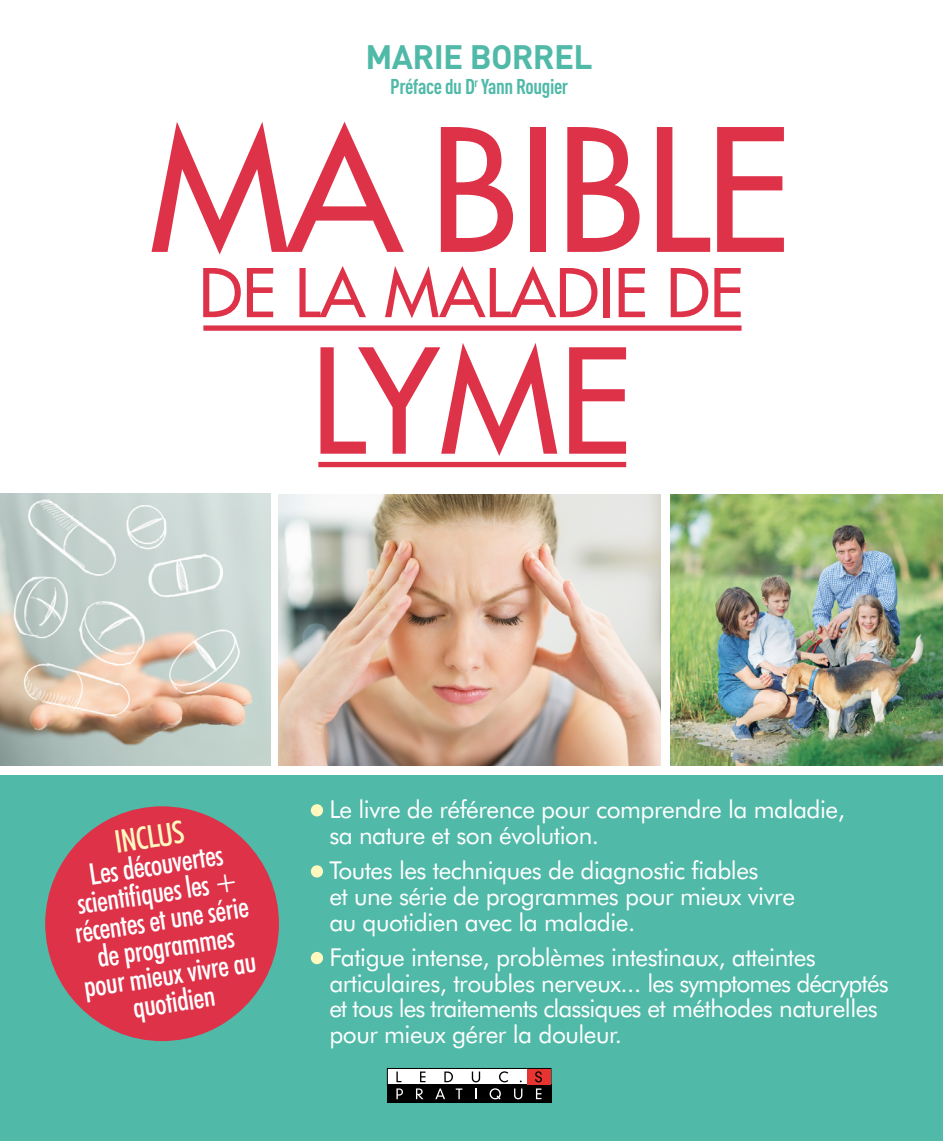
<style>
.page{position:relative;width:943px;height:1141px;background:#fff}
.page>*{position:absolute;margin:0;border:0;box-sizing:border-box;transform-origin:0 0}
.t1{font:500 165.55px "Futura Std";color:#de3249}
.t2{font:500 141.22px "Futura Std";color:#de3249}
.t3{font:500 65.27px "Futura Std";color:#de3249}
.t4{font:700 33.43px "DIN";letter-spacing:-.02em;color:#50b9a8}
.t5{font:500 condensed 31.5px "Futura BT";color:#fff9bf}
.t6{font:500 condensed 29.93px/27.7px "Futura BT";color:#fff;text-align:center}
.t7{font:24.68px/25.6px "Futura BT";letter-spacing:-.02em;color:#fff}
.t8{font:700 condensed 21.18px "DIN Pro";letter-spacing:-.02em;color:#50b9a8}
</style>
<div class="page">
<img style="left:670px;top:494px;width:273px;height:272px">
<img style="left:0;top:493px;width:270px;height:273px">
<div style="left:0;top:776px;width:943px;height:365px;background:#50b9a8"></div>
<img style="left:279px;top:494px;width:381px;height:272px">
<div style="left:311px;top:804px;width:12px;height:12px;background:#fff9bf;border-radius:50%"></div>
<div style="left:311px;top:865px;width:12px;height:13px;background:#fff9bf;border-radius:50%"></div>
<div style="left:311px;top:952px;width:12px;height:12px;background:#fff9bf;border-radius:50%"></div>
<div style="left:45px;top:806px;width:234px;height:235px;background:#de3249;border-radius:50%"></div>
<div style="left:203px;top:325px;width:538px;height:6px;background:#de3249"></div>
<div style="left:318px;top:462px;width:308px;height:5px;background:#de3249"></div>
<div style="left:387px;top:1068px;width:164px;height:17px;background:#fff"></div>
<div style="left:387px;top:1068px;width:164px;height:18px;border:1px solid #000"></div>
<div style="left:387px;top:1085px;width:164px;height:18px;background:#000"></div>
<div style="left:527px;top:1069px;width:23px;height:16px;background:#e73431"></div>
<svg style="left:396px;top:1071px;width:5px;height:11px"></svg>
<svg style="left:420px;top:1071px;width:5px;height:11px"></svg>
<svg style="left:444px;top:1071px;width:9px;height:11px"></svg>
<svg style="left:472px;top:1071px;width:8px;height:11px"></svg>
<svg style="left:499px;top:1071px;width:9px;height:11px"></svg>
<svg style="left:535px;top:1071px;width:7px;height:11px"></svg>
<svg style="left:396px;top:1088px;width:7px;height:11px"></svg>
<svg style="left:416px;top:1088px;width:7px;height:11px"></svg>
<svg style="left:435px;top:1088px;width:10px;height:11px"></svg>
<svg style="left:456px;top:1088px;width:6px;height:11px"></svg>
<svg style="left:489px;top:1088px;width:12px;height:11px"></svg>
<svg style="left:514px;top:1088px;width:8px;height:11px"></svg>
<svg style="left:536px;top:1088px;width:5px;height:11px"></svg>
<h3 class="t4" style="left:365px;top:35px;width:229px">MARIE BORREL</h3>
<p class="t8" style="left:390px;top:71px;width:180px">Préface du D<sup>r</sup> Yann Rougier</p>
<h1 class="t1" style="left:149px;top:87px;width:643px">MA BIBLE</h1>
<h3 class="t3" style="left:199px;top:252px;width:546px">DE LA MALADIE DE</h3>
<h2 class="t2" style="left:310px;top:313px;width:323px">LYME</h2>
<p class="t5" style="left:112px;top:823px;width:72px;rotate:-9deg">INCLUS</p>
<p class="t6" style="left:64px;top:864px;width:177px;rotate:-9deg">Les découvertes scientifi ques les + récentes et une série de programmes pour mieux vivre au quotidien</p>
<p class="t7" style="left:329px;top:797px;width:517px">Le livre de référence pour comprendre la maladie, sa nature et son évolution.</p>
<p class="t7" style="left:329px;top:858px;width:467px">Toutes les techniques de diagnostic fiables<br>et une série de programmes pour mieux vivre au quotidien avec la maladie.</p>
<p class="t7" style="left:329px;top:944px;width:561px">Fatigue intense, problèmes intestinaux, atteintes articulaires, troubles nerveux... les symptomes décryptés et tous les traitements classiques et méthodes naturelles pour mieux gérer la douleur.</p>
</div>
